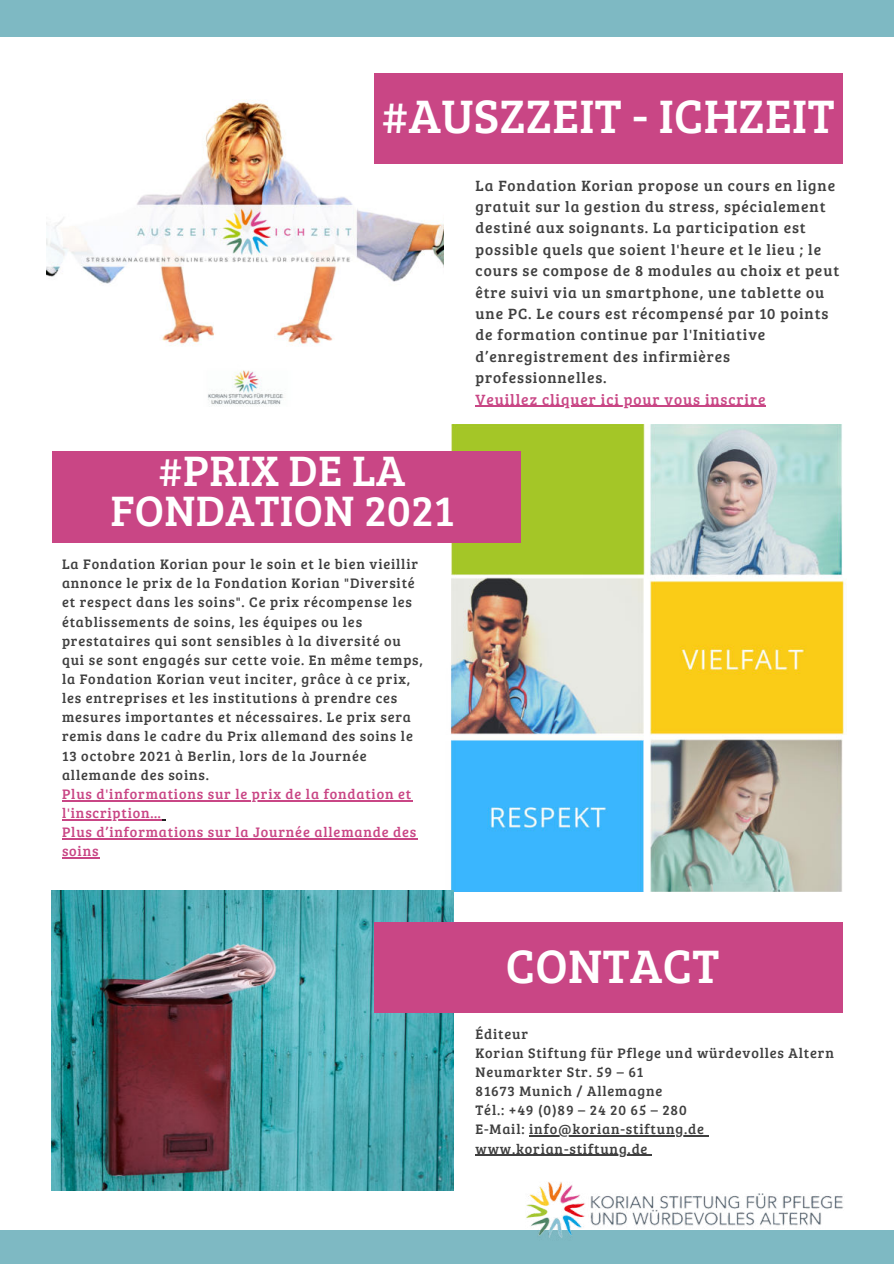
<style>
.page{position:relative;width:894px;height:1264px;background:#fff}
.page>*{position:absolute;margin:0;border:0;box-sizing:border-box;transform-origin:0 0}
.t1{font:48.45px "Bree Serif";letter-spacing:.01em;color:#fff}
.t2{font:43.95px/39.5px "Bree Serif";letter-spacing:.01em;color:#fff;text-align:center}
.t3{font:15.3px/21.5px "Bree Serif";letter-spacing:.06em;color:#404040}
.t4{font:15.3px "Bree Serif";letter-spacing:.06em;color:#c94685}
.t5{font:14.25px/19.2px "Bree Serif";letter-spacing:.06em;color:#404040}
.t6{font:14.25px/19.2px "Bree Serif";letter-spacing:.06em;color:#c94685}
</style>
<div class="page">
<div style="left:0;top:1230px;width:893px;height:33px;background:#7eb9c3"></div>
<div style="left:0;top:0;width:893px;height:37px;background:#7eb9c3"></div>
<img style="left:46px;top:100px;width:397px;height:306px">
<img style="left:445px;top:425px;width:401px;height:466px">
<img style="left:52px;top:890px;width:401px;height:300px">
<div style="left:374px;top:73px;width:468px;height:90px;background:#c94685"></div>
<div style="left:52px;top:452px;width:468px;height:90px;background:#c94685"></div>
<div style="left:374px;top:922px;width:468px;height:90px;background:#c94685"></div>
<hr style="left:529px;top:1135px;width:175px;height:1px;background:#404040">
<hr style="left:475px;top:1154px;width:173px;height:1px;background:#404040">
<img style="left:526px;top:1182px;width:318px;height:56px">
<hr style="left:475px;top:406px;width:291px;height:1px;background:#c94685">
<hr style="left:62px;top:800px;width:350px;height:1px;background:#c94685">
<hr style="left:62px;top:819px;width:100px;height:1px;background:#c94685">
<hr style="left:62px;top:838px;width:355px;height:1px;background:#c94685">
<hr style="left:62px;top:857px;width:37px;height:1px;background:#c94685">
<h1 class="t1" style="left:382px;top:80px;width:453px">#AUSZZEIT - ICHZEIT</h1>
<h2 class="t2" style="left:110px;top:449px;width:345px">#PRIX DE LA<br>FONDATION 2021</h2>
<p class="t5" style="left:62px;top:554px;width:362px">La Fondation Korian pour le soin et le bien vieillir annonce le prix de la Fondation Korian "Diversité et respect dans les soins". Ce prix récompense les établissements de soins, les équipes ou les prestataires qui sont sensibles à la diversité ou qui se sont engagés sur cette voie. En même temps, la Fondation Korian veut inciter, grâce à ce prix, les entreprises et les institutions à prendre ces mesures importantes et nécessaires. Le prix sera remis dans le cadre du Prix allemand des soins le 13 octobre 2021 à Berlin, lors de la Journée allemande des soins.</p>
<p class="t6" style="left:62px;top:783px;width:356px">Plus d'informations sur le prix de la fondation et l'inscription…<br>Plus d’informations sur la Journée allemande des soins</p>
<p class="t3" style="left:475px;top:174px;width:365px">La Fondation Korian propose un cours en ligne gratuit sur la gestion du stress, spécialement destiné aux soignants. La participation est possible quels que soient l'heure et le lieu ; le cours se compose de 8 modules au choix et peut être suivi via un smartphone, une tablette ou une PC. Le cours est récompensé par 10 points de formation continue par l'Initiative d’enregistrement des infirmières professionnelles.</p>
<p class="t4" style="left:475px;top:388px;width:291px">Veuillez cliquer ici pour vous inscrire</p>
<h1 class="t1" style="left:505px;top:930px;width:215px">CONTACT</h1>
<p class="t5" style="left:475px;top:1023px;width:360px">Éditeur<br>Korian Stiftung für Pflege und würdevolles Altern<br>Neumarkter Str. 59 – 61<br>81673 Munich / Allemagne<br>Tél.: +49 (0)89 – 24 20 65 – 280<br>E-Mail: info@korian-stiftung.de www.korian-stiftung.de</p>
</div>
